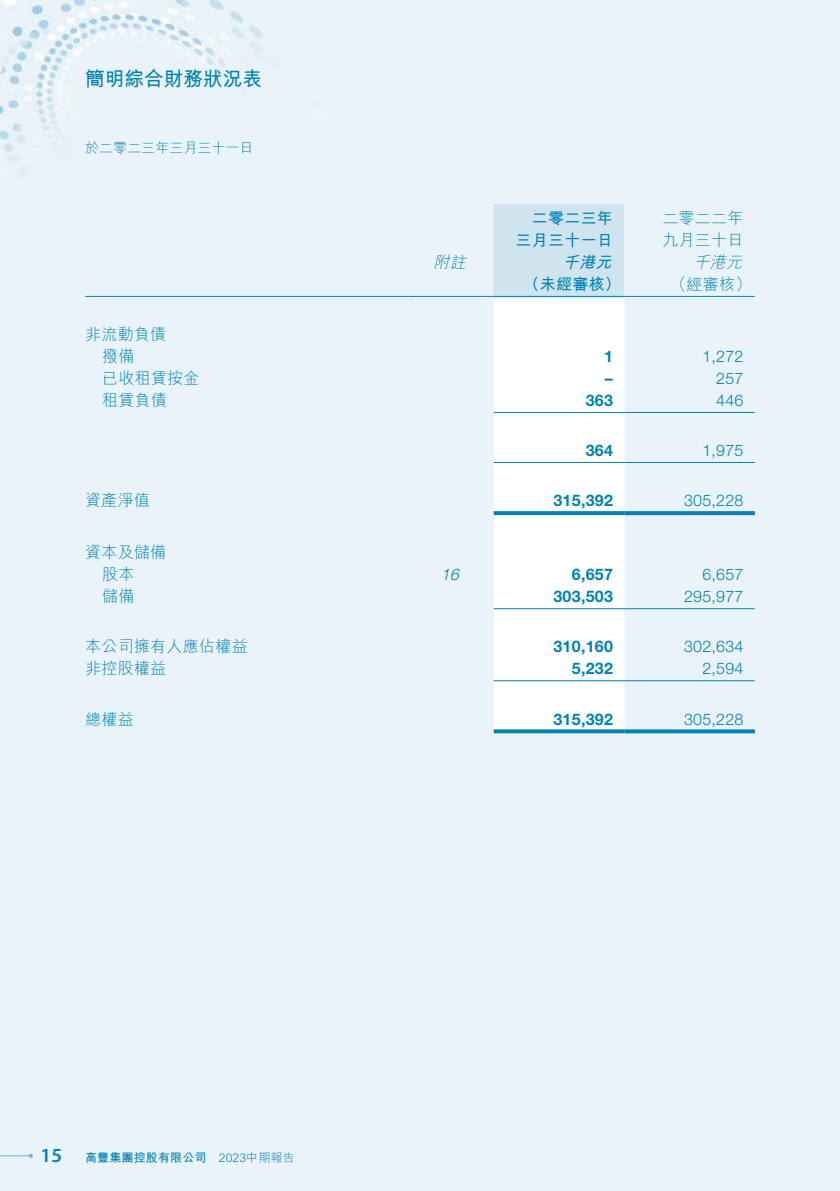
<style>
.page{position:relative;width:840px;height:1191px;background:#fff}
.page>*{position:absolute;margin:0;border:0;box-sizing:border-box;transform-origin:0 0}
.t1{font:700 20px "M Hei HK";color:#0083b3}
.t2{font:600 20px "Myriad Pro";color:#0083b3}
.t3{font:300 16px/22px "M Hei HK";letter-spacing:.015em;color:#0083b3}
.t4{font:300 16px "Helvetica Neue LT Std";letter-spacing:.015em;color:#0083b3}
.t5{font:700 16px "Helvetica Neue LT Std";letter-spacing:.015em;color:#0083b3}
.t6{font:700 16px/22px "M Hei HK";letter-spacing:.015em;color:#0083b3;text-align:right}
.t7{font:italic 300 16px "M Hei HK";color:#0083b3}
.t8{font:italic 700 16px "M Hei HK";color:#0083b3}
.t9{font:italic 300 16px "Helvetica Neue LT Std";color:#0083b3}
.t10{font:300 14px "M Hei HK";color:#0083b3}
.t11{font:700 12px "M Hei HK";letter-spacing:.015em;color:#0083b3}
.t12{font:300 12px "M Hei HK";letter-spacing:.015em;color:#0083b3}
</style>
<div class="page">
<div style="left:0;top:0;width:839px;height:1191px;background:#eaf3fa"></div>
<hr style="left:0;top:1155px;width:31px;height:1px;background:#71b1cf">
<svg style="left:29px;top:1153px;width:4px;height:4px"></svg>
<div style="left:493px;top:204px;width:131px;height:94px;background:#d0e4ef"></div>
<svg style="left:493px;top:298px;width:131px;height:436px"></svg>
<hr style="left:85px;top:296px;width:323px;height:1px;background:#0083b3">
<hr style="left:408px;top:296px;width:85px;height:1px;background:#0083b3">
<hr style="left:493px;top:296px;width:131px;height:1px;background:#0083b3">
<hr style="left:624px;top:296px;width:130px;height:1px;background:#0083b3">
<hr style="left:493px;top:412px;width:131px;height:1px;background:#0083b3">
<hr style="left:624px;top:412px;width:130px;height:1px;background:#0083b3">
<hr style="left:493px;top:462px;width:131px;height:1px;background:#0083b3">
<hr style="left:624px;top:462px;width:130px;height:1px;background:#0083b3">
<svg style="left:493px;top:511px;width:131px;height:4px"></svg>
<svg style="left:624px;top:511px;width:130px;height:4px"></svg>
<hr style="left:493px;top:608px;width:131px;height:1px;background:#0083b3">
<hr style="left:624px;top:608px;width:130px;height:1px;background:#0083b3">
<hr style="left:493px;top:680px;width:131px;height:1px;background:#0083b3">
<hr style="left:624px;top:680px;width:130px;height:1px;background:#0083b3">
<svg style="left:493px;top:729px;width:131px;height:4px"></svg>
<svg style="left:624px;top:729px;width:130px;height:4px"></svg>
<p class="t1" style="left:85px;top:64px;width:178px">簡明綜合財務狀況表</p>
<p class="t10" style="left:85px;top:138px;width:170px">於二零二三年三月三十一日</p>
<p class="t7" style="left:433px;top:251px;width:39px">附註</p>
<p class="t6" style="left:515px;top:206px;width:99px">二零二三年三月三十一日</p>
<p class="t3" style="left:662px;top:207px;width:83px">二零二二年九月三十日</p>
<p class="t7" style="left:693px;top:251px;width:55px">千港元</p>
<p class="t8" style="left:562px;top:251px;width:55px">千港元</p>
<p class="t6" style="left:523px;top:272px;width:99px">（未經審核）</p>
<p class="t3" style="left:670px;top:273px;width:83px">（經審核(</p>
<p class="t3" style="left:85px;top:323px;width:83px">非流動負債</p>
<p class="t3" style="left:102px;top:345px;width:34px">撥備</p>
<p class="t5" style="left:603px;top:346px;width:10px">1</p>
<p class="t4" style="left:702px;top:347px;width:43px">1,272</p>
<p class="t3" style="left:102px;top:367px;width:99px">已收租賃按金</p>
<p class="t5" style="left:604px;top:368px;width:9px">–</p>
<p class="t4" style="left:715px;top:369px;width:29px">257</p>
<p class="t3" style="left:102px;top:389px;width:66px">租賃負債</p>
<p class="t5" style="left:585px;top:390px;width:29px">363</p>
<p class="t4" style="left:715px;top:391px;width:29px">446</p>
<p class="t5" style="left:585px;top:440px;width:29px">364</p>
<p class="t4" style="left:702px;top:441px;width:43px">1,975</p>
<p class="t3" style="left:85px;top:489px;width:66px">資產淨值</p>
<p class="t3" style="left:85px;top:541px;width:83px">資本及儲備</p>
<p class="t5" style="left:553px;top:490px;width:61px">315,392</p>
<p class="t4" style="left:683px;top:491px;width:61px">305,228</p>
<p class="t3" style="left:102px;top:563px;width:34px">股本</p>
<p class="t9" style="left:440px;top:565px;width:24px">16</p>
<p class="t5" style="left:571px;top:565px;width:43px">6,657</p>
<p class="t4" style="left:702px;top:565px;width:43px">6,657</p>
<p class="t3" style="left:102px;top:585px;width:34px">儲備</p>
<p class="t5" style="left:553px;top:587px;width:61px">303,503</p>
<p class="t4" style="left:683px;top:587px;width:61px">295,977</p>
<p class="t3" style="left:85px;top:635px;width:164px">本公司擁有人應佔權益</p>
<p class="t5" style="left:553px;top:637px;width:61px">310,160</p>
<p class="t4" style="left:683px;top:637px;width:61px">302,634</p>
<p class="t3" style="left:85px;top:657px;width:83px">非控股權益</p>
<p class="t5" style="left:571px;top:659px;width:43px">5,232</p>
<p class="t4" style="left:702px;top:659px;width:43px">2,594</p>
<p class="t3" style="left:85px;top:707px;width:50px">總權益</p>
<p class="t5" style="left:553px;top:709px;width:61px">315,392</p>
<p class="t4" style="left:683px;top:709px;width:61px">305,228</p>
<p class="t2" style="left:40px;top:1144px;width:23px">15</p>
<p class="t11" style="left:85px;top:1148px;width:123px">高豐集團控股有限公司</p>
<p class="t12" style="left:219px;top:1149px;width:77px">2023中期報告</p>
</div>
